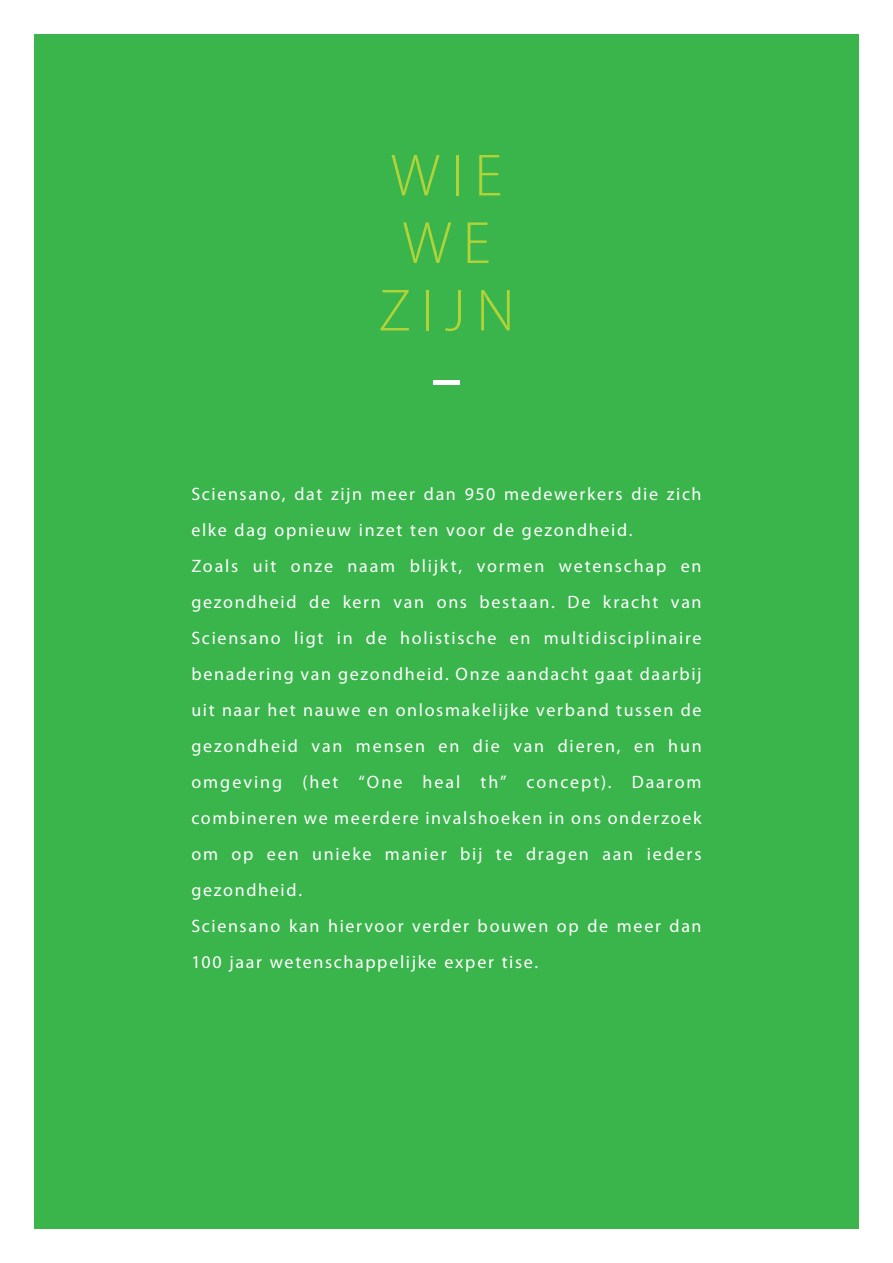
<style>
.page{position:relative;width:893px;height:1263px;background:#fff}
.page>*{position:absolute;margin:0;border:0;box-sizing:border-box;transform-origin:0 0}
.t1{font:300 60px/67.5px "Myriad Pro";letter-spacing:.18em;color:#b2d338;text-align:center}
.t2{font:600 60px "Myriad Pro";color:#fff}
.t3{font:18px/36px "Myriad Pro";letter-spacing:.095em;color:#fff}
</style>
<div class="page">
<div style="left:34px;top:34px;width:825px;height:1195px;background:#39b54b"></div>
<h1 class="t1" style="left:378px;top:141px;width:138px">WIE<br>WE<br>ZIJN</h1>
<h1 class="t2" style="left:432px;top:340px;width:31px">–</h1>
<p class="t3" style="left:191px;top:476px;width:512px">Sciensano, dat zijn meer dan 950 medewerkers die zich elke dag opnieuw inzet ten voor de gezondheid.<br>Zoals uit onze naam blijkt, vormen wetenschap en gezondheid de kern van ons bestaan. De kracht van Sciensano ligt in de holistische en multidisciplinaire benadering van gezondheid. Onze aandacht gaat daarbij uit naar het nauwe en onlosmakelijke verband tussen de gezondheid van mensen en die van dieren, en hun omgeving (het “One heal th” concept). Daarom combineren we meerdere invalshoeken in ons onderzoek om op een unieke manier bij te dragen aan ieders gezondheid.<br>Sciensano kan hiervoor verder bouwen op de meer dan 100 jaar wetenschappelijke exper tise.</p>
</div>
